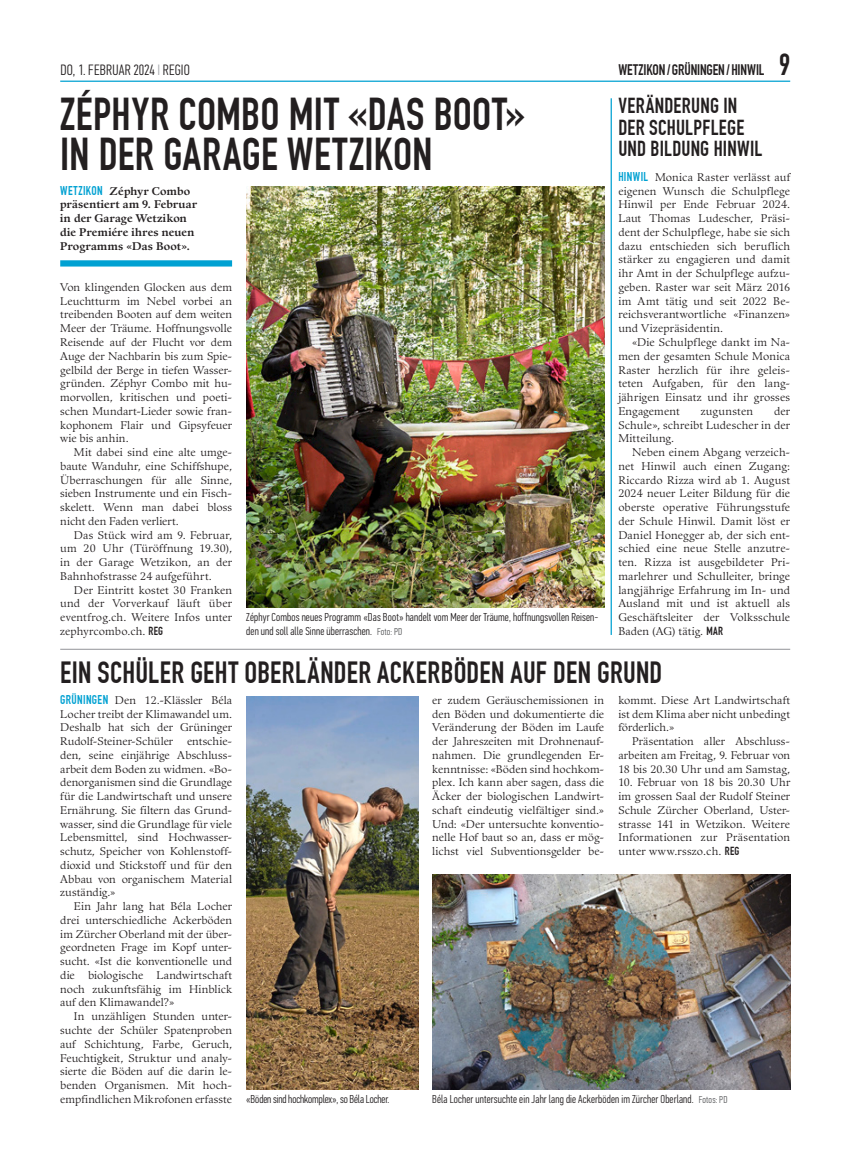
<style>
.page{position:relative;width:854px;height:1156px;background:#fff}
.page>*{position:absolute;margin:0;border:0;box-sizing:border-box;transform-origin:0 0}
.Titel_36__x04{font:45px/40px "DIN1451 Com Engschrift";letter-spacing:.01em;color:#231f20}
.Titel_24__x04{font:30px "DIN1451 Com Engschrift";letter-spacing:.01em;color:#231f20}
.Titel_17__x04{font:21.25px/21.2px "DIN1451 Com Engschrift";letter-spacing:.01em;color:#231f20}
.t1{font:15px "DIN1451 Com Engschrift";letter-spacing:-.01em;color:#231f20}
.t2{font:300 15px "PF Din Text Comp Pro";letter-spacing:.015em;color:#231f20}
.Legende__x11{font:300 11.5px/13.8px "PF Din Text Comp Pro";letter-spacing:.01em;color:#231f20}
.Legende__x11-2{font:300 11.5px "PF Din Text Comp Pro";letter-spacing:-.01em;color:#231f20}
.GS_Einzug__x08{font:10.88px/13.8px "Guardi LT Std";letter-spacing:.01em;color:#231f20;text-align:justify}
.GS__x08{font:10.88px/13.8px "Guardi LT Std";letter-spacing:.005em;color:#231f20;text-align:justify}
.Lead__x06{font:700 10.88px/13.8px "Guardi LT Std";letter-spacing:.015em;color:#231f20}
.s1{color:#a8a9ad}
.s2{font-size:30px}
.s3{font-family:"DIN1451 Com Engschrift";font-weight:400;font-size:12.5px;color:#00a1d2}
.s4{font-family:"DIN1451 Com Engschrift";font-size:11.5px}
.s5{font-size:10px;color:#57585a}
.s6{font-family:"DIN1451 Com Engschrift";font-size:12.5px;color:#00a1d2}
</style>
<div class="page">
<hr style="left:60px;top:81px;width:730px;height:1px;background:#00a1d2">
<img style="left:246px;top:696px;width:172px;height:392px">
<img style="left:432px;top:874px;width:358px;height:214px">
<hr style="left:60px;top:648px;width:730px;height:1px;background:#a8a9ad">
<div style="left:60px;top:260px;width:172px;height:6px;background:#00a1d2"></div>
<img style="left:246px;top:187px;width:358px;height:420px">
<hr style="left:611px;top:98px;width:1px;height:536px;background:#00a1d2">
<p class="t2" style="left:60px;top:61px;width:131px">DO, 1. FEBRUAR 2024<span class="s1">I</span> REGIO</p>
<p class="t1" style="left:618px;top:60px;width:173px">WETZIKON/GRÜNINGEN/HINWIL <span class="s2">9</span></p>
<p class="Titel_36__x04" style="left:60px;top:95px;width:466px">ZÉPHYR COMBO MIT «DAS BOOT»<br>IN DER GARAGE WETZIKON</p>
<p class="Lead__x06" style="left:60px;top:184px;width:138px"><span class="s3">WETZIKON</span> Zéphyr Combo präsentiert am 9. Februar in der Garage Wetzikon die Premiére ihres neuen<br>Programms «Das Boot».</p>
<p class="GS__x08" style="left:60px;top:280px;width:173px">Von klingenden Glocken aus dem Leuchtturm im Nebel vorbei an treibenden Booten auf dem weiten Meer der Träume. Hoffnungsvolle Reisende auf der Flucht vor dem Auge der Nachbarin bis zum Spie&shy;gelbild der Berge in tiefen Wasser&shy;gründen. Zéphyr Combo mit hu&shy;morvollen, kritischen und poeti&shy;schen Mundart-Lieder sowie fran&shy;kophonem Flair und Gipsyfeuer wie bis anhin.</p>
<p class="GS_Einzug__x08" style="left:60px;top:445px;width:173px;text-indent:14px">Mit dabei sind eine alte umge&shy;baute Wanduhr, eine Schiffshupe, Überraschungen für alle Sinne, sieben Instrumente und ein Fisch&shy;skelett. Wenn man dabei bloss nicht den Faden verliert.</p>
<p class="GS_Einzug__x08" style="left:60px;top:528px;width:173px;text-indent:14px">Das Stück wird am 9. Februar, um 20 Uhr (Türöffnung 19.30), in der Garage Wetzikon, an der Bahnhofstrasse 24 aufgeführt.</p>
<p class="GS_Einzug__x08" style="left:60px;top:583px;width:173px;text-indent:14px">Der Eintritt kostet 30 Franken und der Vorverkauf läuft über eventfrog.ch. Weitere Infos unter zephyrcombo.ch. <span class="s4">REG</span></p>
<p class="Legende__x11" style="left:246px;top:610px;width:354px">Zéphyr Combos neues Programm «Das Boot» handelt vom Meer der Träume, hoffnungsvollen Reisen&shy;den und soll alle Sinne überraschen. <span class="s5">Foto: PD</span></p>
<p class="Titel_17__x04" style="left:618px;top:95px;width:146px">VERÄNDERUNG IN<br>DER SCHULPFLEGE<br>UND BILDUNG HINWIL</p>
<p class="GS__x08" style="left:618px;top:170px;width:173px"><span class="s6">HINWIL</span> Monica Raster verlässt auf eigenen Wunsch die Schulpflege Hinwil per Ende Februar 2024.<br>Laut Thomas Ludescher, Präsi&shy;dent der Schulpflege, habe sie sich dazu entschieden sich beruflich stärker zu engagieren und damit ihr Amt in der Schulpflege aufzu&shy;geben. Raster war seit März 2016 im Amt tätig und seit 2022 Be&shy;reichsverantwortliche «Finanzen» und Vizepräsidentin.</p>
<p class="GS_Einzug__x08" style="left:618px;top:335px;width:173px;text-indent:14px">«Die Schulpflege dankt im Na&shy;men der gesamten Schule Monica Raster herzlich für ihre geleis&shy;teten Aufgaben, für den lang&shy;jährigen Einsatz und ihr grosses Engagement</p>
<p class="GS_Einzug__x08" style="left:618px;top:404px;width:173px;text-indent:156px">der Schule», schreibt Ludescher in der Mitteilung.</p>
<p class="GS_Einzug__x08" style="left:618px;top:445px;width:173px;text-indent:14px">Neben einem Abgang verzeich&shy;net Hinwil auch einen Zugang:<br>Riccardo Rizza wird ab 1. August 2024 neuer Leiter Bildung für die oberste operative Führungsstufe der Schule Hinwil. Damit löst er Daniel Honegger ab, der sich ent&shy;schied eine neue Stelle anzutre&shy;ten. Rizza ist ausgebildeter Pri&shy;marlehrer und Schulleiter, bringe langjährige Erfahrung im In- und Ausland mit und ist aktuell als Geschäftsleiter der Volksschule Baden (AG) tätig. <span class="s4">MAR</span></p>
<p class="GS_Einzug__x08" style="left:701px;top:404px;width:54px">zugunsten</p>
<p class="Titel_24__x04" style="left:60px;top:654px;width:604px">EIN SCHÜLER GEHT OBERLÄNDER ACKERBÖDEN AUF DEN GRUND</p>
<p class="GS__x08" style="left:60px;top:693px;width:173px"><span class="s6">GRÜNINGEN</span> Den 12.-Klässler Béla Locher treibt der Klimawandel um.<br>Deshalb hat sich der Grüninger Rudolf-Steiner-Schüler</p>
<p class="GS_Einzug__x08" style="left:432px;top:693px;width:173px">er zudem Geräuschemissionen in den Böden und dokumentierte die Veränderung der Böden im Laufe der Jahreszeiten mit Drohnenauf&shy;nahmen. Die grundlegenden Er&shy;kenntnisse: «Böden sind hochkom&shy;plex. Ich kann aber sagen, dass die Äcker der biologischen Landwirt&shy;schaft eindeutig vielfältiger sind.» Und: «Der untersuchte konventio&shy;nelle Hof baut so an, dass er mög&shy;lichst viel Subventionsgelder be-</p>
<p class="GS_Einzug__x08" style="left:618px;top:693px;width:173px">kommt. Diese Art Landwirtschaft ist dem Klima aber nicht unbedingt förderlich.»</p>
<p class="GS__x08" style="left:60px;top:734px;width:173px;text-indent:127px">entschie&shy;den, seine einjährige Abschluss&shy;arbeit dem Boden zu widmen. «Bo&shy;denorganismen sind die Grundlage für die Landwirtschaft und unsere Ernährung. Sie filtern das Grund&shy;wasser, sind die Grundlage für viele Lebensmittel, sind Hochwasser&shy;schutz, Speicher von Kohlenstoff&shy;dioxid und Stickstoff und für den Abbau von organischem Material zuständig.»</p>
<p class="GS_Einzug__x08" style="left:60px;top:899px;width:173px;text-indent:14px">Ein Jahr lang hat Béla Locher drei unterschiedliche Ackerböden im Zürcher Oberland mit der über&shy;geordneten Frage im Kopf unter&shy;sucht. «Ist die konventionelle und die biologische Landwirtschaft noch zukunftsfähig im Hinblick auf den Klimawandel?»</p>
<p class="GS_Einzug__x08" style="left:60px;top:1009px;width:173px;text-indent:14px">In unzähligen Stunden unter&shy;suchte der Schüler Spatenproben auf Schichtung, Farbe, Geruch, Feuchtigkeit, Struktur und analy&shy;sierte die Böden auf die darin le&shy;benden Organismen. Mit hoch&shy;empfindlichen Mikrofonen erfasste</p>
<p class="GS_Einzug__x08" style="left:618px;top:734px;width:173px;text-indent:14px">Präsentation aller Abschluss&shy;arbeiten am Freitag, 9. Februar von 18 bis 20.30 Uhr und am Samstag,</p>
<p class="GS_Einzug__x08" style="left:618px;top:775px;width:173px">10. Februar von 18 bis 20.30 Uhr im grossen Saal der Rudolf Steiner Schule Zürcher Oberland, Uster&shy;strasse 141 in Wetzikon. Weitere Informationen zur Präsentation unter www.rsszo.ch. <span class="s4">REG</span></p>
<p class="Legende__x11-2" style="left:246px;top:1091px;width:145px">«Böden sind hochkomplex», so Béla Locher.</p>
<p class="Legende__x11" style="left:432px;top:1091px;width:297px">Béla Locher untersuchte ein Jahr lang die Ackerböden im Zürcher Oberland. <span class="s5">Fotos: PD</span></p>
</div>
